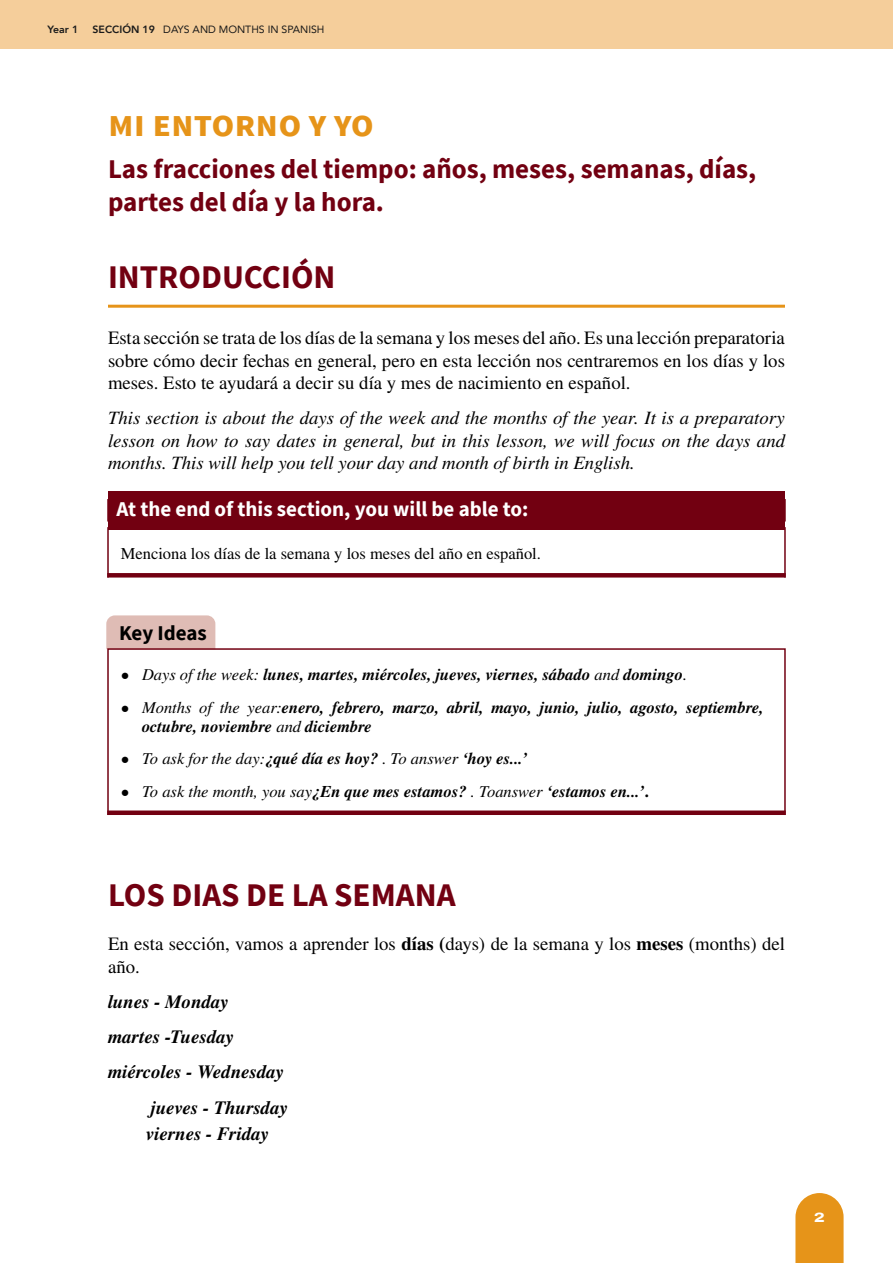
<style>
.page{position:relative;width:893px;height:1263px;background:#fff}
.page>*{position:absolute;margin:0;border:0;box-sizing:border-box;transform-origin:0 0}
.t1{font:700 37.5px "Source Sans Pro";color:#e69419}
.t2{font:700 33px "Source Sans Pro";color:#720011}
.t3{font:700 27px/33px "Source Sans Pro";color:#720011}
.t4{font:700 21px "Source Sans Pro";color:#fff}
.t5{font:700 21px "Source Sans Pro";letter-spacing:-.005em;color:#000}
.t6{font:18.75px/22.5px "STIX General";color:#000;text-align:justify}
.t7{font:italic 18.75px/22.5px "STIX General";color:#000;text-align:justify}
.t8{font:italic 700 18.75px "STIX General";color:#000}
.t9{font:italic 700 16.5px/19.5px "STIX General";color:#000}
.t10{font:16.5px "STIX General";color:#000}
.t11{font:italic 16.5px "STIX General";color:#000}
.t12{font:800 13.5px "Archivo Expanded";color:#fff}
.t13{font:10.5px "Avenir";color:#1a1a1a}
.t14{font:800 10.5px "Avenir";color:#1a1a1a}
.s1{font-weight:800}
.s2{font-weight:400;font-style:normal}
.s3{font-weight:400}
.s4{font-style:normal}
.s5{font-weight:700}
</style>
<div class="page">
<div style="left:0;top:0;width:893px;height:49px;background:#f5ce9b"></div>
<svg style="left:795px;top:1193px;width:49px;height:70px;background:#e89d2e"></svg>
<hr style="left:108px;top:305px;width:677px;height:3px;background:#e69419">
<div style="left:108px;top:491px;width:677px;height:38px;background:#720011"></div>
<div style="left:107px;top:527px;width:679px;height:51px;border:2px solid #720011"></div>
<svg style="left:107px;top:573px;width:679px;height:4px;background:#730314"></svg>
<div style="left:106px;top:615px;width:109px;height:34px;background:#dfbcb5"></div>
<div style="left:107px;top:648px;width:679px;height:168px;border:2px solid #720011"></div>
<div style="left:107px;top:810px;width:679px;height:5px;background:#720011"></div>
<p class="t14" style="left:48px;top:21px;width:32px">Year 1</p>
<p class="t13" style="left:93px;top:21px;width:233px"><span class="s1">SECCIÓN 19</span> DAYS AND MONTHS IN SPANISH</p>
<h1 class="t1" style="left:108px;top:98px;width:267px">mi entorno y yo</h1>
<h3 class="t3" style="left:108px;top:152px;width:650px">Las fracciones del tiempo: años, meses, semanas, días, partes del día y la hora.</h3>
<h2 class="t2" style="left:108px;top:254px;width:229px">INTRODUCCIÓN</h2>
<p class="t6" style="left:108px;top:327px;width:678px">Esta sección se trata de los días de la semana y los meses del año. Es una lección preparatoria sobre cómo decir fechas en general, pero en esta lección nos centraremos en los días y los meses. Esto te ayudará a decir su día y mes de nacimiento en español.</p>
<p class="t7" style="left:108px;top:406px;width:679px">This section is about the days of the week and the months of the year. It is a preparatory lesson on how to say dates in general, but in this lesson, we will focus on the days and months. This will help you tell your day and month of birth in English.</p>
<p class="t4" style="left:117px;top:494px;width:413px">At the end of this section, you will be able to:</p>
<p class="t10" style="left:121px;top:542px;width:422px">Menciona los días de la semana y los meses del año en español.</p>
<p class="t5" style="left:119px;top:618px;width:89px">Key Ideas</p>
<p class="t9" style="left:121px;top:665px;width:568px"><span class="s2">•</span> <span class="s3">Days of the week:</span> lunes, martes, miércoles, jueves, viernes, sábado <span class="s3">and</span> domingo<span class="s3">.</span></p>
<p class="t9" style="left:142px;top:698px;width:623px;text-indent:-21px"><span class="s2">•</span> <span class="s3">Months of the year:</span>enero, febrero, marzo, abril, mayo, junio, julio, agosto, septiembre, octubre, noviembre <span class="s3">and</span> diciembre</p>
<p class="t11" style="left:121px;top:748px;width:409px"><span class="s4">•</span> To ask for the day:<span class="s5">¿qué día es hoy?</span> . To answer <span class="s5">‘hoy es...’</span></p>
<p class="t9" style="left:121px;top:782px;width:530px"><span class="s2">•</span> <span class="s3">To ask the month, you say</span>¿En que mes estamos? <span class="s3">. Toanswer</span> ‘estamos en...’<span class="s4">.</span></p>
<h2 class="t2" style="left:108px;top:873px;width:349px">LOS DIAS DE LA SEMANA</h2>
<p class="t6" style="left:108px;top:933px;width:679px">En esta sección, vamos a aprender los <span class="s5">días (</span>days) de la semana y los <span class="s5">meses</span> (months) del año.</p>
<p class="t8" style="left:108px;top:989px;width:122px">lunes - Monday</p>
<p class="t8" style="left:108px;top:1024px;width:128px">martes -Tuesday</p>
<p class="t8" style="left:108px;top:1059px;width:178px">miércoles - Wednesday</p>
<p class="t8" style="left:151px;top:1095px;width:139px">jueves - Thursday</p>
<p class="t8" style="left:146px;top:1121px;width:124px">viernes - Friday</p>
<p class="t12" style="left:814px;top:1207px;width:12px">2</p>
</div>
